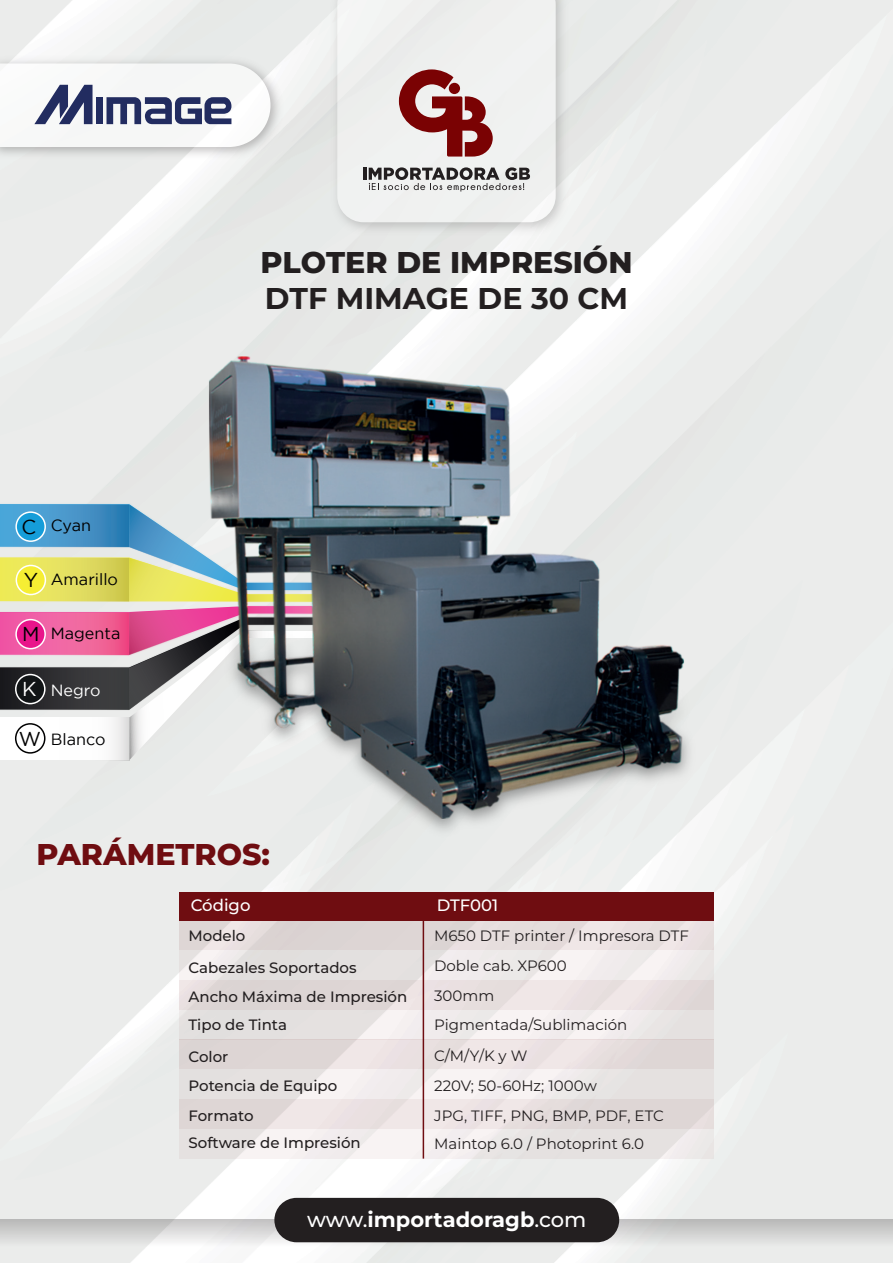
<style>
.page{position:relative;width:893px;height:1263px;background:#fff}
.page>*{position:absolute;margin:0;border:0;box-sizing:border-box;transform-origin:0 0}
.t1{font:800 30px "Montserrat";color:#231f20}
.t2{font:700 30px "Montserrat";color:#231f20}
.t3{font:800 30px "Montserrat";color:#6f0d11}
.t4{font:700 21px "Montserrat";color:#fff}
.t5{font:20.1px "Gotham";color:#000001}
.t6{font:20.1px "Gotham";color:#fff}
.t7{font:500 16.5px "Montserrat";color:#fff}
.t8{font:16.2px "Gotham";color:#000001}
.t9{font:16.2px "Gotham";color:#fff}
.t10{font:15px/30.3px "Montserrat";color:#231f20}
.t11{font:500 15px/29.5px "Montserrat";color:#231f20}
.s1{font-size:20.1px}
.s2{font-weight:500}
</style>
<div class="page">
<img style="left:0;top:0;width:893px;height:1219px">
<img style="left:326px;top:0;width:246px;height:239px">
<div style="left:337px;top:0;width:219px;height:222px;background:#f0f1f0"></div>
<svg style="left:399px;top:69px;width:94px;height:88px"></svg>
<div style="left:449px;top:83px;width:11px;height:11px;background:#7a0203;border-radius:50%"></div>
<svg style="left:363px;top:167px;width:167px;height:25px"></svg>
<svg style="left:0;top:1219px;width:893px;height:44px"></svg>
<div style="left:274px;top:1198px;width:345px;height:44px;background:#231f20;border-radius:22px"></div>
<img style="left:0;top:53px;width:287px;height:111px">
<div style="left:0;top:450px;width:75px;height:53px;background:#ebeceb"></div>
<div style="left:75px;top:450px;width:101px;height:53px;background:#e6e7e6"></div>
<img style="left:0;top:503px;width:75px;height:54px">
<img style="left:0;top:710px;width:75px;height:54px">
<img style="left:0;top:601px;width:75px;height:66px">
<img style="left:75px;top:552px;width:54px;height:115px">
<div style="left:0;top:557px;width:129px;height:44px;background:#e8e78c"></div>
<div style="left:0;top:667px;width:129px;height:43px;background:#656568"></div>
<svg style="left:0;top:504px;width:129px;height:43px"></svg>
<svg style="left:0;top:558px;width:129px;height:43px"></svg>
<div style="left:0;top:668px;width:129px;height:42px;background:linear-gradient(to right,#201f23,#424345)"></div>
<svg style="left:0;top:612px;width:129px;height:43px"></svg>
<svg style="left:0;top:717px;width:129px;height:43px"></svg>
<svg style="left:129px;top:504px;width:47px;height:256px"></svg>
<div style="left:16px;top:724px;width:29px;height:29px;background:#fff;border-radius:50%"></div>
<div style="left:15px;top:723px;width:31px;height:31px;border:2px solid #000001;border-radius:50%"></div>
<div style="left:16px;top:565px;width:29px;height:29px;background:#f6ee33;border-radius:50%"></div>
<div style="left:16px;top:565px;width:30px;height:30px;border:2px solid #fff;border-radius:50%"></div>
<div style="left:16px;top:620px;width:29px;height:29px;background:#e9158b;border-radius:50%"></div>
<div style="left:15px;top:619px;width:31px;height:30px;border:2px solid #fff;border-radius:50%"></div>
<div style="left:16px;top:512px;width:29px;height:29px;background:#159dd9;border-radius:50%"></div>
<div style="left:15px;top:511px;width:31px;height:31px;border:2px solid #fff;border-radius:50%"></div>
<div style="left:15px;top:674px;width:30px;height:30px;background:#111416;border-radius:50%"></div>
<div style="left:15px;top:674px;width:31px;height:30px;border:2px solid #fff;border-radius:50%"></div>
<img style="left:176px;top:317px;width:542px;height:541px">
<div style="left:179px;top:892px;width:535px;height:28px;background:#6f0d11"></div>
<div style="left:179px;top:920px;width:535px;height:30px;background:#e5dddc"></div>
<div style="left:179px;top:950px;width:535px;height:30px;background:linear-gradient(to bottom,#ebe7e7,#ece8e8)"></div>
<div style="left:179px;top:980px;width:535px;height:30px;background:#e5dddc"></div>
<div style="left:179px;top:1010px;width:535px;height:29px;background:linear-gradient(to right,#e5e2e1,#f3eeee)"></div>
<div style="left:179px;top:1039px;width:535px;height:30px;background:#e5dddc"></div>
<div style="left:179px;top:1069px;width:535px;height:30px;background:linear-gradient(to right,#ede8e8,#ede9e9)"></div>
<div style="left:179px;top:1099px;width:535px;height:30px;background:#e5dddc"></div>
<div style="left:179px;top:1129px;width:535px;height:29px;background:linear-gradient(to right,#f2eded,#e9e5e4)"></div>
<hr style="left:423px;top:917px;width:1px;height:241px;background:#6f0d11">
<svg style="left:0;top:63px;width:271px;height:84px"></svg>
<h3 class="t5" style="left:22px;top:516px;width:16px">C</h3>
<h3 class="t5" style="left:24px;top:569px;width:16px">Y</h3>
<p class="t8" style="left:51px;top:516px;width:42px">Cyan</p>
<p class="t8" style="left:51px;top:570px;width:69px">Amarillo</p>
<h3 class="t5" style="left:22px;top:623px;width:19px">M</h3>
<p class="t8" style="left:51px;top:624px;width:71px">Magenta</p>
<h3 class="t6" style="left:22px;top:678px;width:16px">K</h3>
<p class="t9" style="left:51px;top:681px;width:51px">Negro</p>
<p class="t8" style="left:19px;top:730px;width:88px"><span class="s1">W</span> Blanco</p>
<h1 class="t1" style="left:260px;top:243px;width:373px">PLOTER DE IMPRESIÓN</h1>
<h1 class="t2" style="left:265px;top:279px;width:365px">DTF MIMAGE DE 30 CM</h1>
<h1 class="t3" style="left:37px;top:835px;width:235px">PARÁMETROS:</h1>
<p class="t7" style="left:191px;top:894px;width:61px">Código</p>
<p class="t7" style="left:437px;top:894px;width:63px">DTF001</p>
<p class="t11" style="left:188px;top:920px;width:58px">Modelo</p>
<p class="t10" style="left:434px;top:920px;width:256px">M650 DTF printer / Impresora DTF<br>Doble cab. XP600<br>300mm</p>
<p class="t10" style="left:434px;top:1008px;width:195px;line-height:31.3px">Pigmentada/Sublimación<br>C/M/Y/K y W</p>
<p class="t11" style="left:188px;top:952px;width:220px">Cabezales Soportados<br>Ancho Máxima de Impresión</p>
<p class="t11" style="left:188px;top:1008px;width:100px;line-height:31.7px">Tipo de Tinta<br>Color</p>
<p class="t11" style="left:188px;top:1070px;width:150px">Potencia de Equipo<br>Formato</p>
<p class="t11" style="left:188px;top:1128px;width:174px">Software de Impresión</p>
<p class="t10" style="left:434px;top:1070px;width:164px">220V; 50-60Hz; 1000w</p>
<p class="t10" style="left:434px;top:1101px;width:231px;line-height:28.5px">JPG, TIFF, PNG, BMP, PDF, ETC<br>Maintop 6.0 / Photoprint 6.0</p>
<h2 class="t4" style="left:307px;top:1205px;width:281px"><span class="s2">www.</span>importadoragb<span class="s2">.com</span></h2>
</div>
